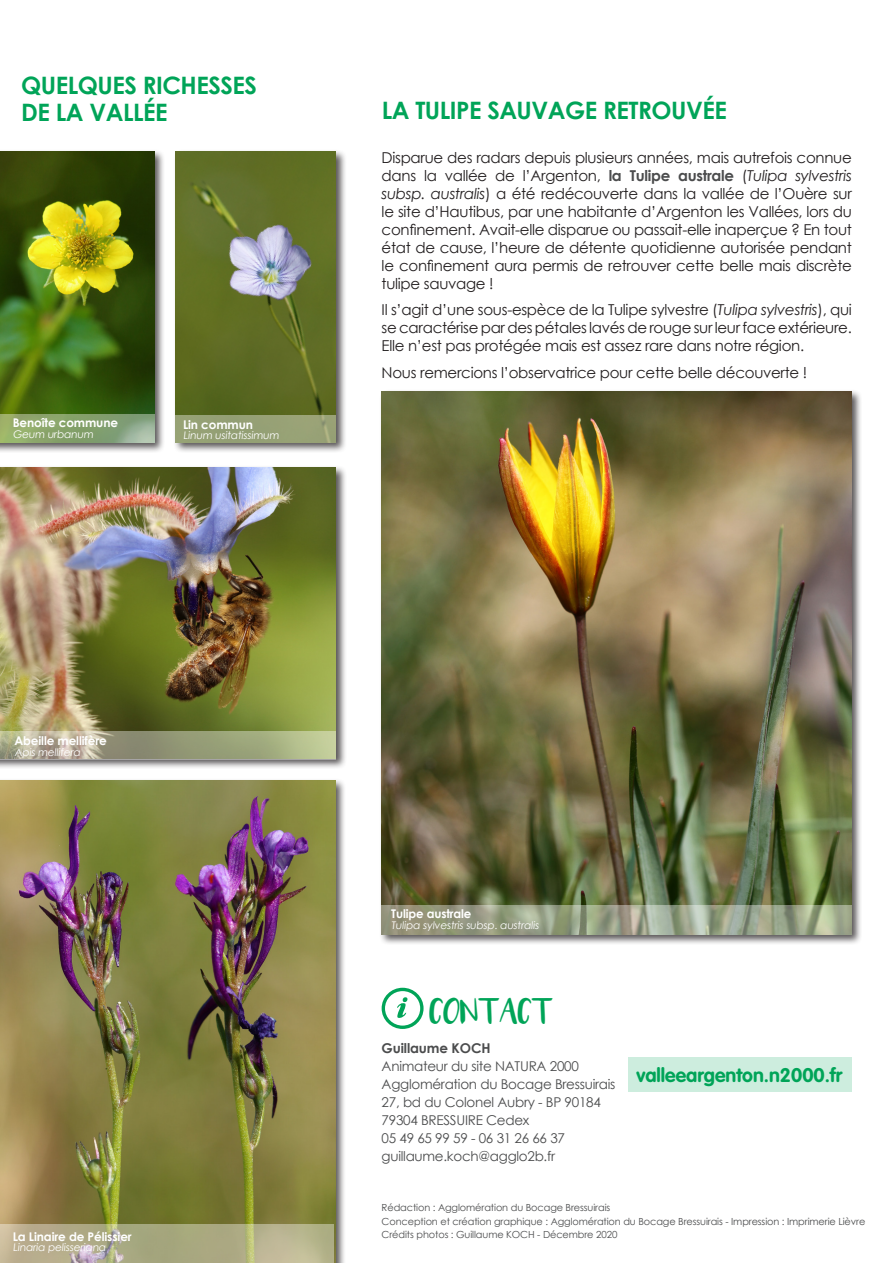
<style>
.page{position:relative;width:893px;height:1263px;background:#fff}
.page>*{position:absolute;margin:0;border:0;box-sizing:border-box;transform-origin:0 0}
.t1{font:700 24px "Century Gothic";letter-spacing:-.02em;color:#00a458}
.t2{font:700 19.5px "VAG Rounded Std";color:#00a458}
.t3{font:19.5px "Luna";color:#00a458}
.t4{font:15px/18px "Century Gothic";letter-spacing:-.02em;color:#231f20;text-align:justify}
.Titre{font:13.5px "Century Gothic";letter-spacing:-.02em;color:#4b4c4d}
.Titre-2{font:700 13.5px "Century Gothic";letter-spacing:-.01em;color:#4b4c4d}
.t5{font:700 12px "Century Gothic";letter-spacing:-.01em;color:#fff}
.t6{font:10.5px "Century Gothic";color:#fff}
.t7{font:9.75px "Century Gothic";letter-spacing:-.01em;color:#4b4c4d}
.s1{font-weight:700;color:#4b4c4d}
.s2{font-style:italic}
</style>
<div class="page">
<div style="left:379px;top:389px;width:484px;height:556px;background:#231f20;opacity:.75"></div>
<div style="left:629px;top:1057px;width:223px;height:34px;background:#cdedde"></div>
<div style="left:0;top:149px;width:165px;height:304px;background:#231f20;opacity:.75"></div>
<div style="left:0;top:465px;width:347px;height:304px;background:#231f20;opacity:.75"></div>
<div style="left:0;top:778px;width:346px;height:485px;background:#231f20;opacity:.75"></div>
<div style="left:173px;top:149px;width:174px;height:304px;background:#231f20;opacity:.75"></div>
<img style="left:0;top:780px;width:336px;height:483px">
<img style="left:0;top:152px;width:154px;height:262px">
<img style="left:176px;top:152px;width:160px;height:263px">
<img style="left:0;top:468px;width:336px;height:263px">
<div style="left:176px;top:415px;width:160px;height:28px;background:#96a175"></div>
<svg style="left:0;top:731px;width:336px;height:28px;background:#a5a786"></svg>
<svg style="left:0;top:1224px;width:334px;height:39px;background:#b2ae8a"></svg>
<svg style="left:0;top:414px;width:155px;height:29px;background:#8ca674"></svg>
<img style="left:382px;top:391px;width:470px;height:514px">
<svg style="left:382px;top:905px;width:470px;height:29px;background:#9ba288"></svg>
<svg style="left:383px;top:989px;width:39px;height:38px"></svg>
<div style="left:382px;top:988px;width:42px;height:41px;border:3px solid #00a458;border-radius:50%"></div>
<svg style="left:397px;top:996px;width:12px;height:23px"></svg>
<p class="t1" style="left:21px;top:67px;width:237px">QUELQUES RICHESSES</p>
<p class="t1" style="left:21px;top:94px;width:148px">DE LA VALLÉE</p>
<p class="t5" style="left:13px;top:414px;width:107px">Benoîte commune</p>
<p class="t6" style="left:13px;top:427px;width:83px">Geum urbanum</p>
<p class="t5" style="left:183px;top:415px;width:71px">Lin commun</p>
<p class="t6" style="left:183px;top:428px;width:99px">Linum usitatissimum</p>
<p class="t1" style="left:382px;top:92px;width:347px">LA TULIPE SAUVAGE RETROUVÉE</p>
<p class="t4" style="left:382px;top:148px;width:472px">Disparue des radars depuis plusieurs années, mais autrefois connue dans la vallée de l’Argenton, <span class="s1">la Tulipe australe</span> (<span class="s2">Tulipa sylvestris subsp. australis</span>) a été redécouverte dans la vallée de l’Ouère sur le site d’Hautibus, par une habitante d’Argenton les Vallées, lors du confinement. Avait-elle disparue ou passait-elle inaperçue ? En tout état de cause, l’heure de détente quotidienne autorisée pendant le confinement aura permis de retrouver cette belle mais discrète tulipe sauvage !</p>
<p class="t4" style="left:382px;top:301px;width:472px">Il s’agit d’une sous-espèce de la Tulipe sylvestre (<span class="s2">Tulipa sylvestris</span>), qui se caractérise par des pétales lavés de rouge sur leur face extérieure.<br>Elle n’est pas protégée mais est assez rare dans notre région.</p>
<p class="t4" style="left:382px;top:363px;width:427px">Nous remercions l’observatrice pour cette belle découverte !</p>
<p class="t5" style="left:14px;top:731px;width:94px">Abeille mellifère</p>
<p class="t6" style="left:14px;top:744px;width:69px">Apis mellifera</p>
<p class="t5" style="left:13px;top:1227px;width:121px">La Linaire de Pélissier</p>
<p class="t6" style="left:13px;top:1240px;width:96px">Linaria pelisseriana</p>
<p class="t5" style="left:391px;top:905px;width:82px">Tulipe australe</p>
<p class="t6" style="left:391px;top:918px;width:151px">Tulipa sylvestris subsp. australis</p>
<p class="t3" style="left:429px;top:1006px;width:125px">CONTACT</p>
<p class="Titre-2" style="left:382px;top:1037px;width:110px">Guillaume KOCH</p>
<p class="Titre" style="left:382px;top:1056px;width:199px">Animateur du site NATURA 2000</p>
<p class="Titre" style="left:382px;top:1074px;width:235px">Agglomération du Bocage Bressuirais</p>
<p class="Titre" style="left:382px;top:1092px;width:221px">27, bd du Colonel Aubry - BP 90184</p>
<p class="Titre" style="left:382px;top:1110px;width:149px">79304 BRESSUIRE Cedex</p>
<p class="Titre" style="left:382px;top:1128px;width:185px">05 49 65 99 59 - 06 31 26 66 37</p>
<p class="Titre" style="left:382px;top:1146px;width:175px">guillaume.koch@agglo2b.fr</p>
<p class="t2" style="left:636px;top:1064px;width:207px">valleeargenton.n2000.fr</p>
<p class="t7" style="left:382px;top:1201px;width:230px">Rédaction : Agglomération du Bocage Bressuirais</p>
<p class="t7" style="left:382px;top:1214px;width:485px">Conception et création graphique : Agglomération du Bocage Bressuirais - Impression : Imprimerie Lièvre</p>
<p class="t7" style="left:382px;top:1228px;width:237px">Crédits photos : Guillaume KOCH - Décembre 2020</p>
</div>
